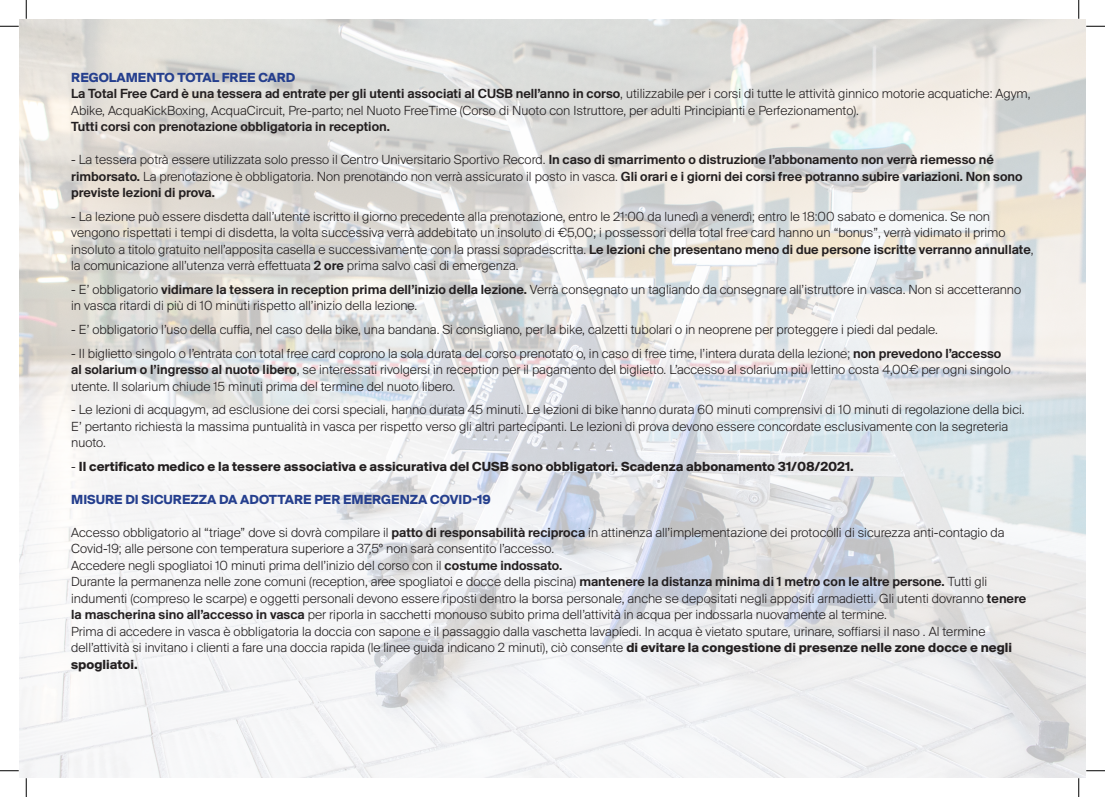
<style>
.page{position:relative;width:1105px;height:797px;background:#fff}
.page>*{position:absolute;margin:0;border:0;box-sizing:border-box;transform-origin:0 0}
.t1{font:300 13.75px/16.5px "Suisse BP Intl";color:#231f20}
.t2{font:13.75px/16.5px "Suisse BP Intl Antique";color:#231f20}
.t3{font:700 13.75px "Suisse BP Intl";color:#231f20}
.t4{font:700 13.75px "Suisse BP Intl";color:#253f8e}
.s1{font-family:"Suisse BP Intl Antique";font-weight:400}
.s2{font-family:"Suisse BP Intl";font-weight:300}
.s3{font-weight:300}
.s4{font-weight:700}
</style>
<div class="page">
<img style="left:19px;top:19px;width:1067px;height:758px">
<svg style="left:0;top:25px;width:19px;height:2px"></svg>
<svg style="left:1086px;top:25px;width:19px;height:2px"></svg>
<svg style="left:0;top:770px;width:19px;height:1px"></svg>
<svg style="left:1086px;top:770px;width:19px;height:1px"></svg>
<svg style="left:25px;top:0;width:2px;height:19px"></svg>
<svg style="left:25px;top:778px;width:2px;height:19px"></svg>
<svg style="left:1078px;top:0;width:1px;height:19px"></svg>
<svg style="left:1078px;top:778px;width:1px;height:19px"></svg>
<p class="t4" style="left:71px;top:69px;width:226px">REGOLAMENTO TOTAL FREE CARD</p>
<p class="t1" style="left:71px;top:85px;width:961px"><span class="s1">La Total Free Card è una tessera ad entrate per gli utenti associati al CUSB nell’anno in corso</span>, utilizzabile per i corsi di tutte le attività ginnico motorie acquatiche: Agym,<br>Abike, AcquaKickBoxing, AcquaCircuit, Pre-parto; nel Nuoto FreeTime (Corso di Nuoto con Istruttore, per adulti Principianti e Perfezionamento).</p>
<p class="t2" style="left:71px;top:118px;width:320px">Tutti corsi con prenotazione obbligatoria in reception.</p>
<p class="t2" style="left:71px;top:151px;width:953px"><span class="s2">- La tessera potrà essere utilizzata solo presso il Centro Universitario Sportivo Record.</span> In caso di smarrimento o distruzione l’abbonamento non verrà riemesso né rimborsato. <span class="s2">La prenotazione è obbligatoria. Non prenotando non verrà assicurato il posto in vasca.</span> Gli orari e i giorni dei corsi free potranno subire variazioni. Non sono previste lezioni di prova.</p>
<p class="t1" style="left:71px;top:208px;width:964px">- La lezione può essere disdetta dall’utente iscritto il giorno precedente alla prenotazione, entro le 21:00 da lunedì a venerdì; entro le 18:00 sabato e domenica. Se non vengono rispettati i tempi di disdetta, la volta successiva verrà addebitato un insoluto di €5,00; i possessori della total free card hanno un “bonus”, verrà vidimato il primo insoluto a titolo gratuito nell’apposita casella e successivamente con la prassi sopradescritta. <span class="s1">Le lezioni che presentano meno di due persone iscritte verranno annullate</span>, la comunicazione all’utenza verrà effettuata <span class="s1">2 ore</span> prima salvo casi di emergenza.</p>
<p class="t1" style="left:71px;top:281px;width:951px">- E’ obbligatorio <span class="s1">vidimare la tessera in reception prima dell’inizio della lezione.</span> Verrà consegnato un tagliando da consegnare all’istruttore in vasca. Non si accetteranno in vasca ritardi di più di 10 minuti rispetto all’inizio della lezione.</p>
<p class="t1" style="left:71px;top:321px;width:868px">- E’ obbligatorio l’uso della cuffia, nel caso della bike, una bandana. Si consigliano, per la bike, calzetti tubolari o in neoprene per proteggere i piedi dal pedale.</p>
<p class="t1" style="left:71px;top:344px;width:941px">- Il biglietto singolo o l’entrata con total free card coprono la sola durata del corso prenotato o, in caso di free time, l’intera durata della lezione; <span class="s1">non prevedono l’accesso al solarium o l’ingresso al nuoto libero</span>, se interessati rivolgersi in reception per il pagamento del biglietto. L’accesso al solarium più lettino costa 4,00€ per ogni singolo utente. Il solarium chiude 15 minuti prima del termine del nuoto libero.</p>
<p class="t1" style="left:71px;top:401px;width:955px">- Le lezioni di acquagym, ad esclusione dei corsi speciali, hanno durata 45 minuti. Le lezioni di bike hanno durata 60 minuti comprensivi di 10 minuti di regolazione della bici.<br>E’ pertanto richiesta la massima puntualità in vasca per rispetto verso gli altri partecipanti. Le lezioni di prova devono essere concordate esclusivamente con la segreteria nuoto.</p>
<p class="t3" style="left:71px;top:458px;width:784px"><span class="s3">-</span> Il certificato medico e la tessere associativa e assicurativa del CUSB sono obbligatori. Scadenza abbonamento 31/08/2021.</p>
<p class="t4" style="left:71px;top:491px;width:421px">MISURE DI SICUREZZA DA ADOTTARE PER EMERGENZA COVID-19</p>
<p class="t1" style="left:71px;top:524px;width:935px">Accesso obbligatorio al “triage” dove si dovrà compilare il <span class="s1">patto di responsabilità reciproca</span> in attinenza all’implementazione dei protocolli di sicurezza anti-contagio da<br>Covid-19; alle persone con temperatura superiore a 37,5° non sarà consentito l’accesso.</p>
<p class="t1" style="left:71px;top:557px;width:493px">Accedere negli spogliatoi 10 minuti prima dell’inizio del corso con il <span class="s1">costume indossato.</span></p>
<p class="t1" style="left:71px;top:573px;width:956px">Durante la permanenza nelle zone comuni (reception, aree spogliatoi e docce della piscina) <span class="s1">mantenere la distanza minima di 1 metro con le altre persone.</span> Tutti gli indumenti (compreso le scarpe) e oggetti personali devono essere riposti dentro la borsa personale, anche se depositati negli appositi armadietti. Gli utenti dovranno <span class="s1">tenere la mascherina sino all’accesso in vasca</span> per riporla in sacchetti monouso subito prima dell’attività in acqua per indossarla nuovamente al termine.</p>
<p class="t1" style="left:71px;top:623px;width:942px">Prima di accedere in vasca è obbligatoria la doccia con sapone e il passaggio dalla vaschetta lavapiedi. In acqua è vietato sputare, urinare, soffiarsi il naso . Al termine dell’attività si invitano i clienti a fare una doccia rapida (le linee guida indicano 2 minuti), ciò consente <span class="s4">di evitare la congestione di presenze nelle zone docce e negli spogliatoi.</span></p>
</div>
